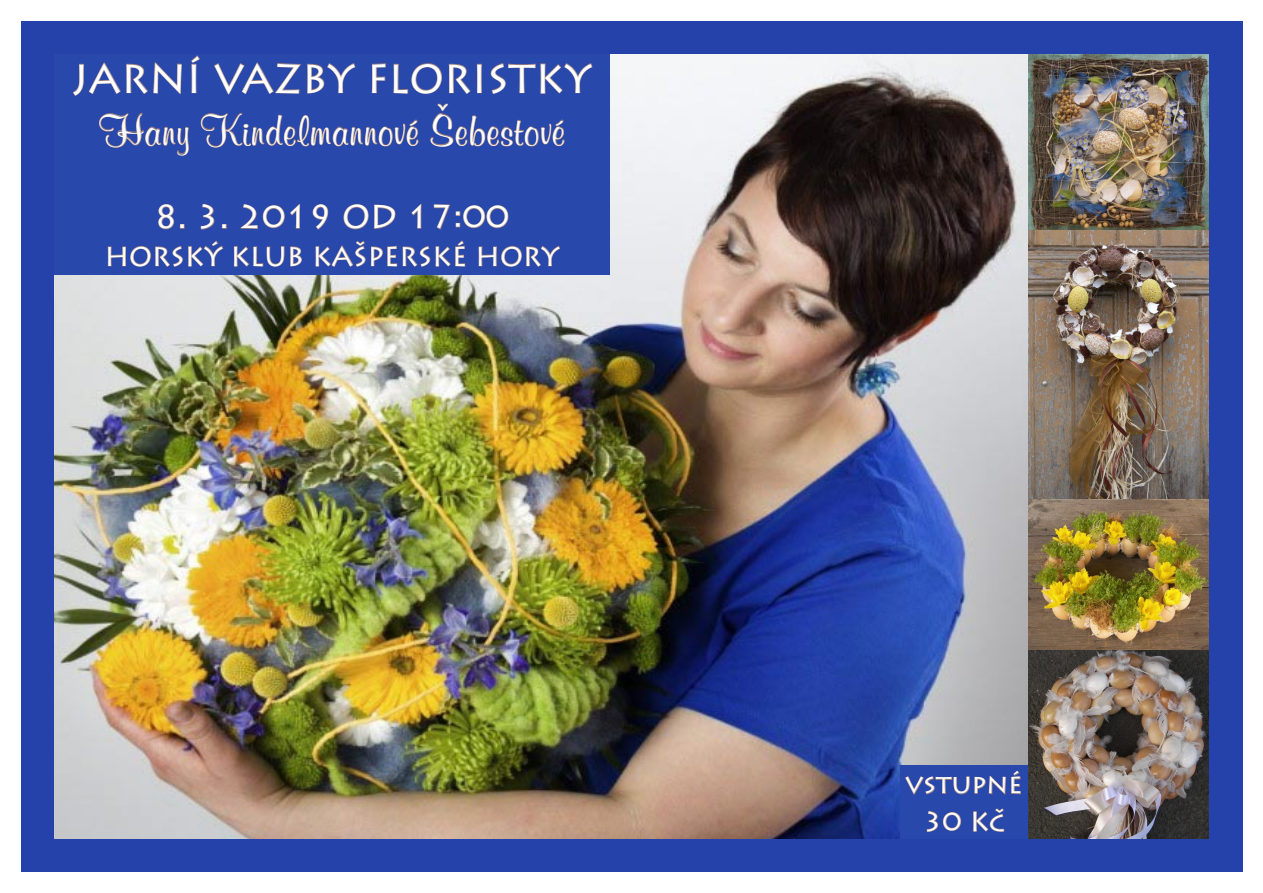
<style>
.page{position:relative;width:1263px;height:893px;background:#fff}
.page>*{position:absolute;margin:0;border:0;box-sizing:border-box;transform-origin:0 0}
.t1{font:700 43.5px "Murray Hill AT";letter-spacing:.01em;color:#fff}
.t2{font:40.5px "Lithos Pro";color:#fff}
.t3{font:33px "Lithos Pro";color:#fff}
.t4{font:27px/37.5px "Lithos Pro";color:#fff;text-align:center}
</style>
<div class="page">
<div style="left:21px;top:21px;width:1222px;height:851px;background:#2542aa"></div>
<img style="left:54px;top:54px;width:974px;height:785px">
<div style="left:54px;top:54px;width:556px;height:221px;background:#2848ab"></div>
<svg style="left:73px;top:62px;width:109px;height:34px"></svg>
<svg style="left:191px;top:55px;width:9px;height:38px"></svg>
<svg style="left:214px;top:62px;width:87px;height:33px"></svg>
<svg style="left:307px;top:63px;width:49px;height:31px"></svg>
<svg style="left:371px;top:63px;width:15px;height:31px"></svg>
<svg style="left:393px;top:63px;width:49px;height:31px"></svg>
<svg style="left:448px;top:64px;width:23px;height:30px"></svg>
<svg style="left:477px;top:64px;width:5px;height:29px"></svg>
<svg style="left:490px;top:63px;width:103px;height:31px"></svg>
<svg style="left:99px;top:112px;width:90px;height:44px"></svg>
<svg style="left:200px;top:113px;width:219px;height:35px"></svg>
<svg style="left:430px;top:103px;width:135px;height:44px"></svg>
<svg style="left:158px;top:204px;width:16px;height:26px"></svg>
<svg style="left:180px;top:224px;width:4px;height:5px"></svg>
<svg style="left:200px;top:204px;width:15px;height:26px"></svg>
<svg style="left:222px;top:224px;width:5px;height:5px"></svg>
<svg style="left:240px;top:204px;width:60px;height:25px"></svg>
<svg style="left:312px;top:204px;width:16px;height:26px"></svg>
<svg style="left:343px;top:204px;width:53px;height:26px"></svg>
<svg style="left:411px;top:204px;width:11px;height:25px"></svg>
<svg style="left:433px;top:204px;width:17px;height:26px"></svg>
<svg style="left:456px;top:205px;width:53px;height:23px"></svg>
<svg style="left:108px;top:240px;width:116px;height:27px"></svg>
<svg style="left:234px;top:246px;width:68px;height:21px"></svg>
<svg style="left:315px;top:240px;width:150px;height:27px"></svg>
<svg style="left:478px;top:246px;width:83px;height:21px"></svg>
<div style="left:900px;top:766px;width:128px;height:73px;background:#2848ab"></div>
<svg style="left:905px;top:770px;width:116px;height:25px"></svg>
<svg style="left:926px;top:811px;width:35px;height:21px"></svg>
<svg style="left:973px;top:808px;width:32px;height:24px"></svg>
<img style="left:1028px;top:54px;width:181px;height:176px">
<img style="left:1028px;top:650px;width:181px;height:189px">
<img style="left:1028px;top:230px;width:181px;height:420px">
<p class="t2" style="left:72px;top:55px;width:521px">JARNÍ VAZBY FLORISTKY</p>
<p class="t1" style="left:99px;top:104px;width:467px">Hany Kindelmannové Šebestové</p>
<p class="t3" style="left:154px;top:198px;width:356px">8. 3. 2019 OD 17:00</p>
<p class="t4" style="left:104px;top:238px;width:456px">HORSKÝ KLUB KAŠPERSKÉ HORY</p>
<p class="t4" style="left:905px;top:766px;width:118px">vstupné<br>30 Kč</p>
</div>
